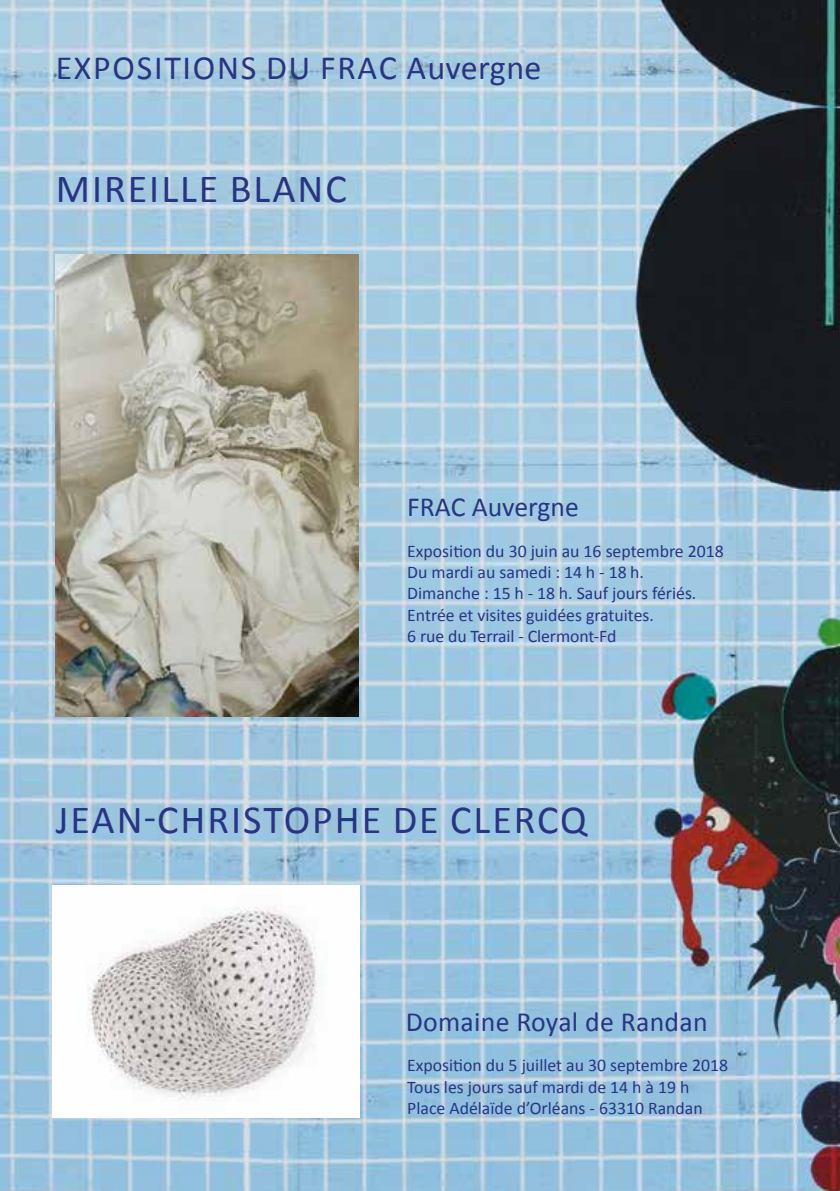
<style>
.page{position:relative;width:840px;height:1191px;background:#fff}
.page>*{position:absolute;margin:0;border:0;box-sizing:border-box;transform-origin:0 0}
.t1{font:40px "Calibri";letter-spacing:.05em;color:#283583}
.t2{font:34px "Calibri";letter-spacing:.05em;color:#283583}
.t3{font:27.8px "Calibri";letter-spacing:.01em;color:#283583}
.t4{font:27.6px "Calibri";color:#283583}
.t5{font:17.8px/21.4px "Calibri";color:#283583}
</style>
<div class="page">
<img style="left:0;top:0;width:839px;height:1191px">
<img style="left:55px;top:254px;width:303px;height:462px">
<img style="left:52px;top:885px;width:307px;height:232px">
<h2 class="t2" style="left:56px;top:46px;width:487px">EXPOSITIONS DU FRAC Auvergne</h2>
<h1 class="t1" style="left:56px;top:163px;width:292px">MIREILLE BLANC</h1>
<h3 class="t4" style="left:407px;top:489px;width:173px">FRAC Auvergne</h3>
<p class="t5" style="left:407px;top:540px;width:318px">Exposition du 30 juin au 16 septembre 2018<br>Du mardi au samedi : 14 h - 18 h.<br>Dimanche : 15 h - 18 h. Sauf jours fériés.<br>Entrée et visites guidées gratuites.<br>6 rue du Terrail - Clermont-Fd</p>
<h1 class="t1" style="left:56px;top:794px;width:532px">JEAN-CHRISTOPHE DE CLERCQ</h1>
<h3 class="t3" style="left:405px;top:1004px;width:303px">Domaine Royal de Randan</h3>
<p class="t5" style="left:407px;top:1054px;width:322px">Exposition du 5 juillet au 30 septembre 2018<br>Tous les jours sauf mardi de 14 h à 19 h<br>Place Adélaïde d’Orléans - 63310 Randan</p>
</div>
